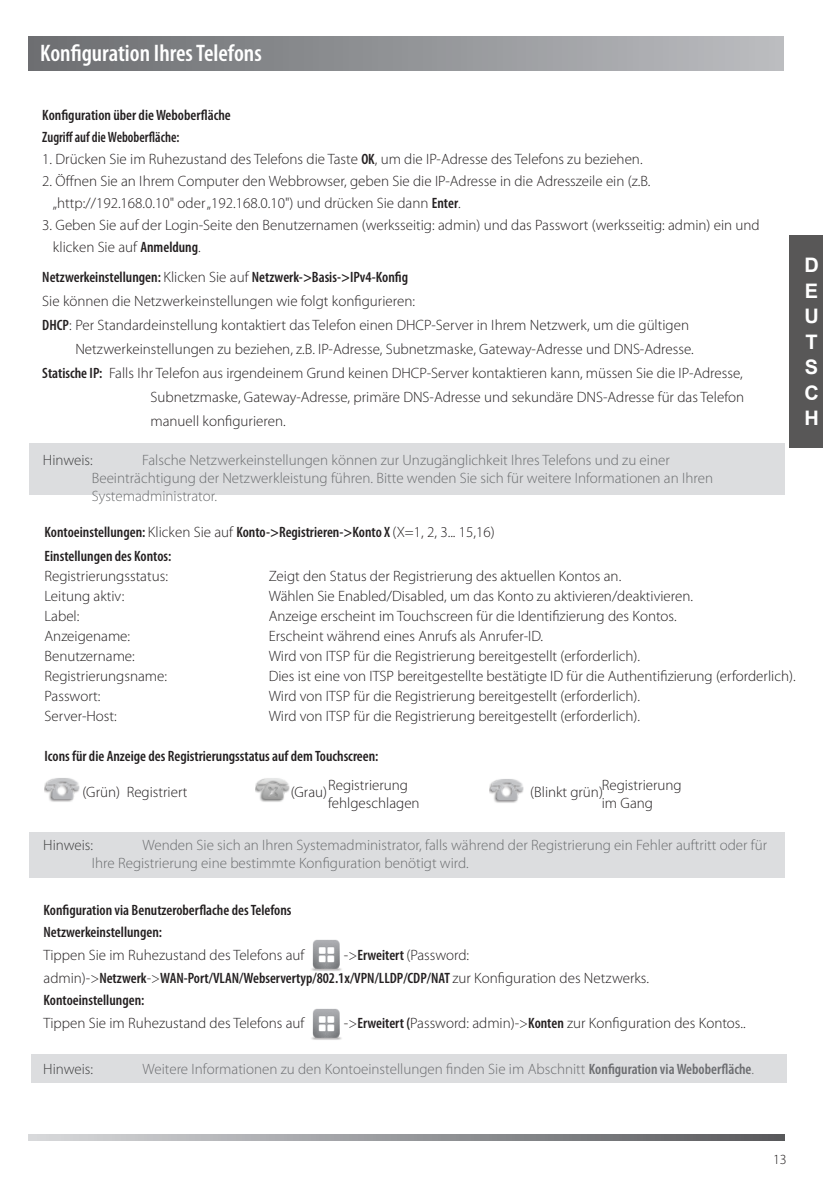
<style>
.page{position:relative;width:823px;height:1191px;background:#fff}
.page>*{position:absolute;margin:0;border:0;box-sizing:border-box;transform-origin:0 0}
.t1{font:600 condensed 24px "Myriad Pro";color:#fff}
.t2{font:700 20px/25.6px "Arial";color:#fff;text-align:justify}
.t3{font:300 15px/22px "Myriad Pro";color:#231f20}
.t4{font:600 condensed 15px/22px "Myriad Pro";color:#231f20}
.t5{font:300 15px/18px "Myriad Pro";color:#6b6d6f}
.t6{font:300 15px "Myriad Pro";color:#6c6d70}
.t7{font:300 15px "Myriad Pro";color:#3e3e3f}
.t8{font:300 14px "Myriad Pro";color:#231f20}
.s1{font-weight:600;font-stretch:condensed}
.s2{font-weight:300;font-stretch:normal}
</style>
<div class="page">
<img style="left:311px;top:1009px;width:31px;height:31px">
<img style="left:45px;top:778px;width:35px;height:24px">
<img style="left:255px;top:778px;width:35px;height:24px">
<img style="left:489px;top:779px;width:35px;height:24px">
<div style="left:28px;top:36px;width:755px;height:34px;background:linear-gradient(to right,#6b6d70,#bbbcc0)"></div>
<img style="left:311px;top:940px;width:31px;height:31px">
<div style="left:29px;top:832px;width:755px;height:45px;background:#dcdddf"></div>
<div style="left:29px;top:443px;width:755px;height:52px;background:#dcdddf"></div>
<div style="left:31px;top:1054px;width:755px;height:28px;background:#dcdddf"></div>
<svg style="left:28px;top:1134px;width:756px;height:6px"></svg>
<div style="left:789px;top:235px;width:33px;height:213px;background:#585757"></div>
<h1 class="t1" style="left:40px;top:40px;width:223px">Konfiguration Ihres Telefons</h1>
<p class="t4" style="left:42px;top:105px;width:190px">Konfiguration über die Weboberfläche<br>Zugriff auf die Weboberfläche:</p>
<p class="t3" style="left:42px;top:148px;width:601px">1. Drücken Sie im Ruhezustand des Telefons die Taste <span class="s1">OK</span>, um die IP-Adresse des Telefons zu beziehen.</p>
<p class="t3" style="left:53px;top:170px;width:598px;text-indent:-10px">2. Öffnen Sie an Ihrem Computer den Webbrowser, geben Sie die IP-Adresse in die Adresszeile ein (z.B. „http://192.168.0.10" oder „192.168.0.10") und drücken Sie dann <span class="s1">Enter</span>.</p>
<p class="t3" style="left:53px;top:215px;width:708px;text-indent:-10px">3. Geben Sie auf der Login-Seite den Benutzernamen (werksseitig: admin) und das Passwort (werksseitig: admin) ein und klicken Sie auf <span class="s1">Anmeldung</span>.</p>
<p class="t4" style="left:42px;top:267px;width:367px">Netzwerkeinstellungen: <span class="s2">Klicken Sie auf</span> Netzwerk-&gt;Basis-&gt;IPv4-Konfig</p>
<p class="t3" style="left:42px;top:291px;width:374px">Sie können die Netzwerkeinstellungen wie folgt konfigurieren:</p>
<p class="t3" style="left:42px;top:315px;width:648px"><span class="s1">DHCP</span>: Per Standardeinstellung kontaktiert das Telefon einen DHCP-Server in Ihrem Netzwerk, um die gültigen</p>
<p class="t3" style="left:75px;top:339px;width:619px">Netzwerkeinstellungen zu beziehen, z.B. IP-Adresse, Subnetzmaske, Gateway-Adresse und DNS-Adresse.</p>
<p class="t3" style="left:42px;top:363px;width:701px"><span class="s1">Statische IP:</span> Falls Ihr Telefon aus irgendeinem Grund keinen DHCP-Server kontaktieren kann, müssen Sie die IP-Adresse,</p>
<p class="t3" style="left:150px;top:387px;width:594px">Subnetzmaske, Gateway-Adresse, primäre DNS-Adresse und sekundäre DNS-Adresse für das Telefon</p>
<p class="t3" style="left:150px;top:411px;width:137px">manuell konfigurieren.</p>
<p class="t7" style="left:43px;top:452px;width:52px">Hinweis:</p>
<p class="t5" style="left:92px;top:451px;width:622px;text-indent:50px">Falsche Netzwerkeinstellungen können zur Unzugänglichkeit Ihres Telefons und zu einer<br>Beeinträchtigung der Netzwerkleistung führen. Bitte wenden Sie sich für weitere Informationen an Ihren<br>Systemadministrator.</p>
<p class="t4" style="left:44px;top:520px;width:451px;line-height:24px">Kontoeinstellungen: <span class="s2">Klicken Sie auf</span> Konto-&gt;Registrieren-&gt;Konto X <span class="s2">(X=1, 2, 3... 15,16)<br></span>Einstellungen des Kontos:</p>
<p class="t3" style="left:44px;top:565px;width:125px">Registrierungsstatus:</p>
<p class="t3" style="left:268px;top:565px;width:354px">Zeigt den Status der Registrierung des aktuellen Kontos an.</p>
<p class="t3" style="left:44px;top:585px;width:81px">Leitung aktiv:</p>
<p class="t3" style="left:268px;top:585px;width:425px">Wählen Sie Enabled/Disabled, um das Konto zu aktivieren/deaktivieren.</p>
<p class="t3" style="left:44px;top:605px;width:36px">Label:</p>
<p class="t3" style="left:268px;top:605px;width:409px">Anzeige erscheint im Touchscreen für die Identifizierung des Kontos.</p>
<p class="t3" style="left:44px;top:625px;width:87px">Anzeigename:</p>
<p class="t3" style="left:268px;top:625px;width:276px">Erscheint während eines Anrufs als Anrufer-ID.</p>
<p class="t3" style="left:44px;top:645px;width:92px">Benutzername:</p>
<p class="t3" style="left:268px;top:645px;width:372px">Wird von ITSP für die Registrierung bereitgestellt (erforderlich).</p>
<p class="t3" style="left:44px;top:665px;width:124px">Registrierungsname:</p>
<p class="t3" style="left:268px;top:665px;width:528px">Dies ist eine von ITSP bereitgestellte bestätigte ID für die Authentifizierung (erforderlich).</p>
<p class="t3" style="left:44px;top:685px;width:57px">Passwort:</p>
<p class="t3" style="left:268px;top:685px;width:372px">Wird von ITSP für die Registrierung bereitgestellt (erforderlich).</p>
<p class="t3" style="left:44px;top:705px;width:74px">Server-Host:</p>
<p class="t3" style="left:268px;top:705px;width:372px">Wird von ITSP für die Registrierung bereitgestellt (erforderlich).</p>
<p class="t4" style="left:45px;top:745px;width:335px">Icons für die Anzeige des Registrierungsstatus auf dem Touchscreen:</p>
<p class="t3" style="left:82px;top:781px;width:106px">(Grün) Registriert</p>
<p class="t3" style="left:290px;top:781px;width:38px">(Grau)</p>
<p class="t3" style="left:328px;top:776px;width:93px;line-height:18px">Registrierung fehlgeschlagen</p>
<p class="t3" style="left:530px;top:781px;width:74px">(Blinkt grün)</p>
<p class="t3" style="left:601px;top:776px;width:81px;line-height:18px">Registrierung im Gang</p>
<p class="t7" style="left:43px;top:836px;width:52px">Hinweis:</p>
<p class="t5" style="left:92px;top:836px;width:676px;text-indent:51px">Wenden Sie sich an Ihren Systemadministrator, falls während der Registrierung ein Fehler auftritt oder für<br>Ihre Registrierung eine bestimmte Konfiguration benötigt wird.</p>
<h2 class="t2" style="left:804px;top:252px;width:15px">D E U T S C H</h2>
<p class="t4" style="left:43px;top:899px;width:249px">Konfiguration via Benutzeroberflache des Telefons<br>Netzwerkeinstellungen:</p>
<p class="t3" style="left:43px;top:944px;width:262px">Tippen Sie im Ruhezustand des Telefons auf</p>
<p class="t4" style="left:43px;top:944px;width:606px;line-height:22.6px;text-indent:300px"><span class="s2">-&gt;</span>Erweitert <span class="s2">(Password: admin)-&gt;</span>Netzwerk<span class="s2">-&gt;</span>WAN-Port/VLAN/Webservertyp/802.1x/VPN/LLDP/CDP/NAT <span class="s2">zur Konfiguration des Netzwerks.<br></span>Kontoeinstellungen:</p>
<p class="t3" style="left:43px;top:1012px;width:262px">Tippen Sie im Ruhezustand des Telefons auf</p>
<p class="t3" style="left:344px;top:1012px;width:403px">-&gt;<span class="s1">Erweitert (</span>Password: admin)-&gt;<span class="s1">Konten</span> zur Konfiguration des Kontos..</p>
<p class="t7" style="left:43px;top:1060px;width:52px">Hinweis:</p>
<p class="t6" style="left:142px;top:1060px;width:612px">Weitere Informationen zu den Kontoeinstellungen finden Sie im Abschnitt <span class="s1">Konfiguration via Weboberfläche</span>.</p>
<p class="t8" style="left:772px;top:1152px;width:15px">13</p>
</div>
